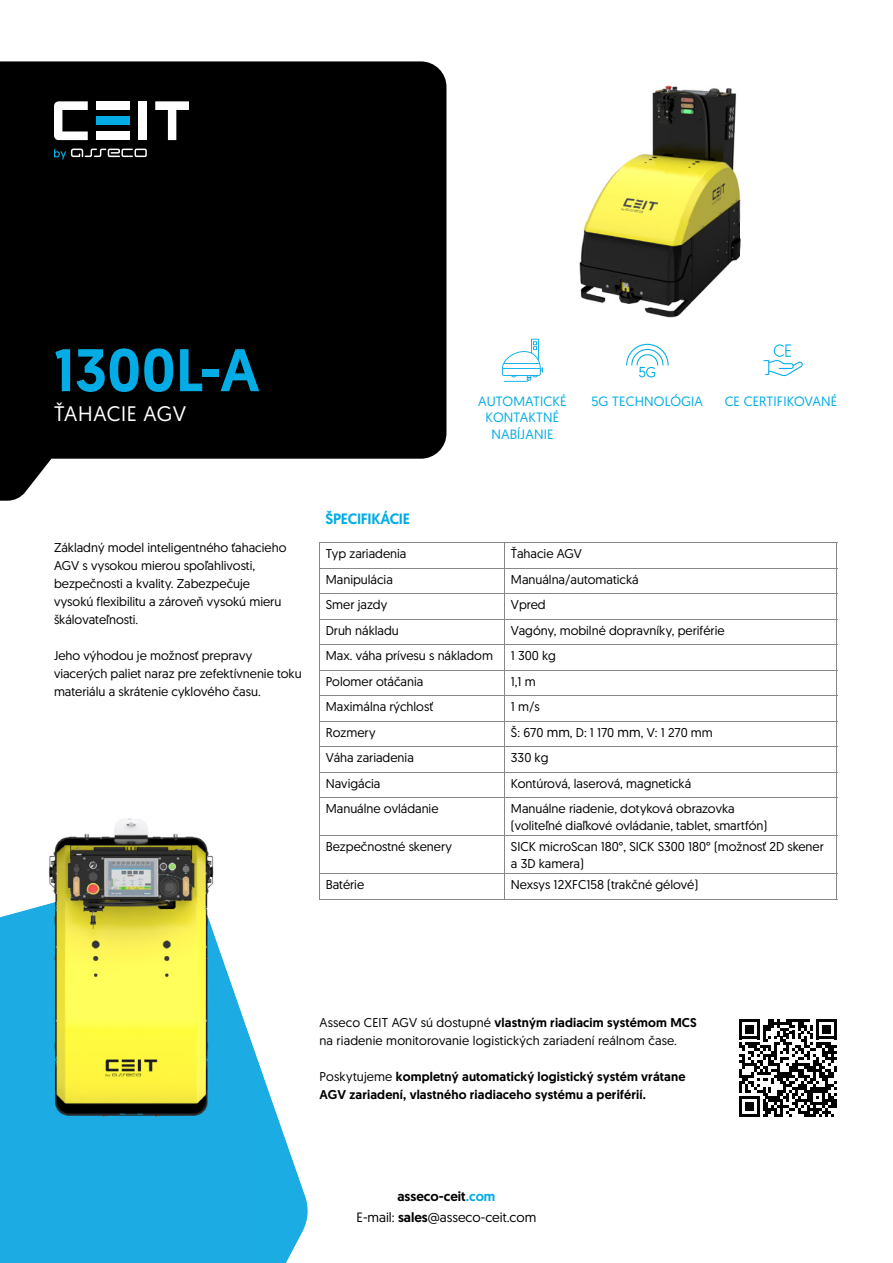
<style>
.page{position:relative;width:893px;height:1263px;background:#fff}
.page>*{position:absolute;margin:0;border:0;box-sizing:border-box;transform-origin:0 0}
.t1{font:500 60px "Geomanist";color:#03ace4}
.t2{font:21px "Geomanist";letter-spacing:.03em;color:#fff}
.t3{font:500 15px "Geomanist";letter-spacing:-.02em;color:#03ace4}
.t4{font:13.5px/16.5px "Geomanist";letter-spacing:.01em;color:#03ace4;text-align:center}
.t5{font:13.5px/21px "Geomanist";color:#000;text-align:center}
.t6{font:12.75px/16.5px "Geomanist";color:#000}
.t7{font:12.75px/18px "Geomanist";color:#000}
.t8{font:500 12.75px/18px "Geomanist";letter-spacing:.01em;color:#000}
.s1{font-size:13.5px}
.s2{font-weight:500}
.s3{font-weight:400}
.s4{font-weight:500;color:#03ace4}
</style>
<div class="page">
<svg style="left:0;top:61px;width:446px;height:440px;background:#171717"></svg>
<svg style="left:54px;top:149px;width:93px;height:10px"></svg>
<svg style="left:155px;top:101px;width:34px;height:39px"></svg>
<svg style="left:54px;top:101px;width:34px;height:39px"></svg>
<div style="left:96px;top:101px;width:34px;height:9px;background:#fff"></div>
<div style="left:96px;top:116px;width:34px;height:9px;background:#03ace4"></div>
<div style="left:96px;top:131px;width:34px;height:9px;background:#fff"></div>
<div style="left:138px;top:101px;width:9px;height:39px;background:#fff"></div>
<img style="left:579px;top:85px;width:162px;height:233px">
<img style="left:49px;top:818px;width:165px;height:56px">
<img style="left:0;top:874px;width:258px;height:389px">
<img style="left:258px;top:1061px;width:50px;height:202px">
<svg style="left:626px;top:344px;width:43px;height:33px"></svg>
<svg style="left:763px;top:344px;width:40px;height:32px"></svg>
<hr style="left:320px;top:542px;width:185px;height:1px;background:#87888a">
<hr style="left:505px;top:542px;width:332px;height:1px;background:#87888a">
<hr style="left:320px;top:568px;width:185px;height:1px;background:#87888a">
<hr style="left:505px;top:568px;width:332px;height:1px;background:#87888a">
<hr style="left:320px;top:593px;width:185px;height:1px;background:#87888a">
<hr style="left:505px;top:593px;width:332px;height:1px;background:#87888a">
<hr style="left:320px;top:619px;width:185px;height:1px;background:#87888a">
<hr style="left:505px;top:619px;width:332px;height:1px;background:#87888a">
<hr style="left:320px;top:644px;width:185px;height:1px;background:#87888a">
<hr style="left:505px;top:644px;width:332px;height:1px;background:#87888a">
<hr style="left:320px;top:670px;width:185px;height:1px;background:#87888a">
<hr style="left:505px;top:670px;width:332px;height:1px;background:#87888a">
<hr style="left:320px;top:695px;width:185px;height:1px;background:#87888a">
<hr style="left:505px;top:695px;width:332px;height:1px;background:#87888a">
<hr style="left:320px;top:721px;width:185px;height:1px;background:#87888a">
<hr style="left:505px;top:721px;width:332px;height:1px;background:#87888a">
<hr style="left:320px;top:746px;width:185px;height:1px;background:#87888a">
<hr style="left:505px;top:746px;width:332px;height:1px;background:#87888a">
<hr style="left:320px;top:772px;width:185px;height:1px;background:#87888a">
<svg style="left:319px;top:543px;width:1px;height:254px"></svg>
<hr style="left:505px;top:772px;width:332px;height:1px;background:#87888a">
<svg style="left:836px;top:543px;width:1px;height:254px"></svg>
<hr style="left:320px;top:797px;width:185px;height:1px;background:#87888a">
<hr style="left:319px;top:798px;width:1px;height:37px;background:#87888a">
<hr style="left:505px;top:797px;width:332px;height:1px;background:#87888a">
<hr style="left:505px;top:798px;width:1px;height:37px;background:#87888a">
<hr style="left:836px;top:798px;width:1px;height:37px;background:#87888a">
<hr style="left:320px;top:835px;width:185px;height:1px;background:#87888a">
<hr style="left:319px;top:836px;width:1px;height:37px;background:#87888a">
<hr style="left:505px;top:835px;width:332px;height:1px;background:#87888a">
<hr style="left:505px;top:836px;width:1px;height:37px;background:#87888a">
<hr style="left:836px;top:836px;width:1px;height:37px;background:#87888a">
<hr style="left:320px;top:873px;width:185px;height:1px;background:#87888a">
<svg style="left:319px;top:874px;width:1px;height:25px"></svg>
<hr style="left:505px;top:873px;width:332px;height:1px;background:#87888a">
<svg style="left:836px;top:874px;width:1px;height:25px"></svg>
<hr style="left:320px;top:899px;width:185px;height:1px;background:#87888a">
<hr style="left:505px;top:899px;width:332px;height:1px;background:#87888a">
<svg style="left:502px;top:339px;width:41px;height:43px"></svg>
<svg style="left:739px;top:1019px;width:98px;height:98px"></svg>
<h1 class="t1" style="left:54px;top:330px;width:207px">1300L-A</h1>
<h2 class="t2" style="left:54px;top:400px;width:134px">ŤAHACIE AGV</h2>
<p class="t4" style="left:478px;top:392px;width:90px">AUTOMATICKÉ</p>
<p class="t4" style="left:591px;top:392px;width:113px">5G TECHNOLÓGIA</p>
<p class="t4" style="left:725px;top:392px;width:114px">CE CERTIFIKOVANÉ</p>
<p class="t4" style="left:486px;top:409px;width:75px">KONTAKTNÉ<br>NABÍJANIE</p>
<p class="t7" style="left:54px;top:538px;width:234px">Základný model inteligentného ťahacieho AGV s vysokou mierou spoľahlivosti, bezpečnosti a kvality. Zabezpečuje vysokú flexibilitu a zároveň vysokú mieru škálovateľnosti.</p>
<p class="t7" style="left:54px;top:646px;width:249px">Jeho výhodou je možnosť prepravy viacerých paliet naraz pre zefektívnenie toku materiálu a skrátenie cyklového času.</p>
<p class="t3" style="left:326px;top:508px;width:86px">ŠPECIFIKÁCIE</p>
<p class="t6" style="left:326px;top:545px;width:82px">Typ zariadenia</p>
<p class="t6" style="left:511px;top:545px;width:73px">Ťahacie AGV</p>
<p class="t6" style="left:326px;top:571px;width:69px">Manipulácia</p>
<p class="t6" style="left:511px;top:571px;width:129px">Manuálna/automatická</p>
<p class="t6" style="left:326px;top:596px;width:63px">Smer jazdy</p>
<p class="t6" style="left:511px;top:596px;width:36px">Vpred</p>
<p class="t6" style="left:326px;top:622px;width:74px">Druh nákladu</p>
<p class="t6" style="left:511px;top:622px;width:215px">Vagóny, mobilné dopravníky, periférie</p>
<p class="t6" style="left:326px;top:647px;width:169px">Max. váha prívesu s nákladom</p>
<p class="t6" style="left:511px;top:647px;width:47px">1 300 kg</p>
<p class="t6" style="left:326px;top:673px;width:99px">Polomer otáčania</p>
<p class="t6" style="left:511px;top:673px;width:26px">1,1 m</p>
<p class="t6" style="left:326px;top:698px;width:109px">Maximálna rýchlosť</p>
<p class="t6" style="left:511px;top:698px;width:30px">1 m/s</p>
<p class="t6" style="left:326px;top:724px;width:51px">Rozmery</p>
<p class="t6" style="left:511px;top:724px;width:203px">Š: 670 <span class="s1">mm</span>, D: 1 170 <span class="s1">mm</span>, V: 1 270 mm</p>
<p class="t6" style="left:326px;top:749px;width:90px">Váha zariadenia</p>
<p class="t6" style="left:511px;top:749px;width:39px">330 kg</p>
<p class="t6" style="left:326px;top:775px;width:56px">Navigácia</p>
<p class="t6" style="left:511px;top:775px;width:182px">Kontúrová, laserová, magnetická</p>
<p class="t6" style="left:326px;top:800px;width:114px">Manuálne ovládanie</p>
<p class="t6" style="left:511px;top:800px;width:258px">Manuálne riadenie, dotyková obrazovka (voliteľné diaľkové ovládanie, tablet, smartfón)</p>
<p class="t6" style="left:326px;top:838px;width:128px">Bezpečnostné skenery</p>
<p class="t6" style="left:511px;top:838px;width:314px">SICK microScan 180°, SICK S300 180° (možnosť 2D skener a 3D kamera)</p>
<p class="t6" style="left:326px;top:876px;width:40px">Batérie</p>
<p class="t6" style="left:511px;top:876px;width:189px">Nexsys 12XFC158 (trakčné gélové)</p>
<p class="t6" style="left:320px;top:1013px;width:379px;line-height:18px">Asseco CEIT AGV sú dostupné <span class="s2">vlastným riadiacim systémom MCS </span>na riadenie monitorovanie logistických zariadení reálnom čase.</p>
<p class="t8" style="left:320px;top:1068px;width:367px"><span class="s3">Poskytujeme</span> kompletný automatický logistický systém vrátane<br>AGV zariadení, vlastného riadiaceho systému a periférií.</p>
<p class="t5" style="left:357px;top:1185px;width:181px"><span class="s2">asseco-ceit</span><span class="s4">.com<br></span>E-mail: <span class="s2">sales</span>@asseco-ceit.com</p>
</div>
